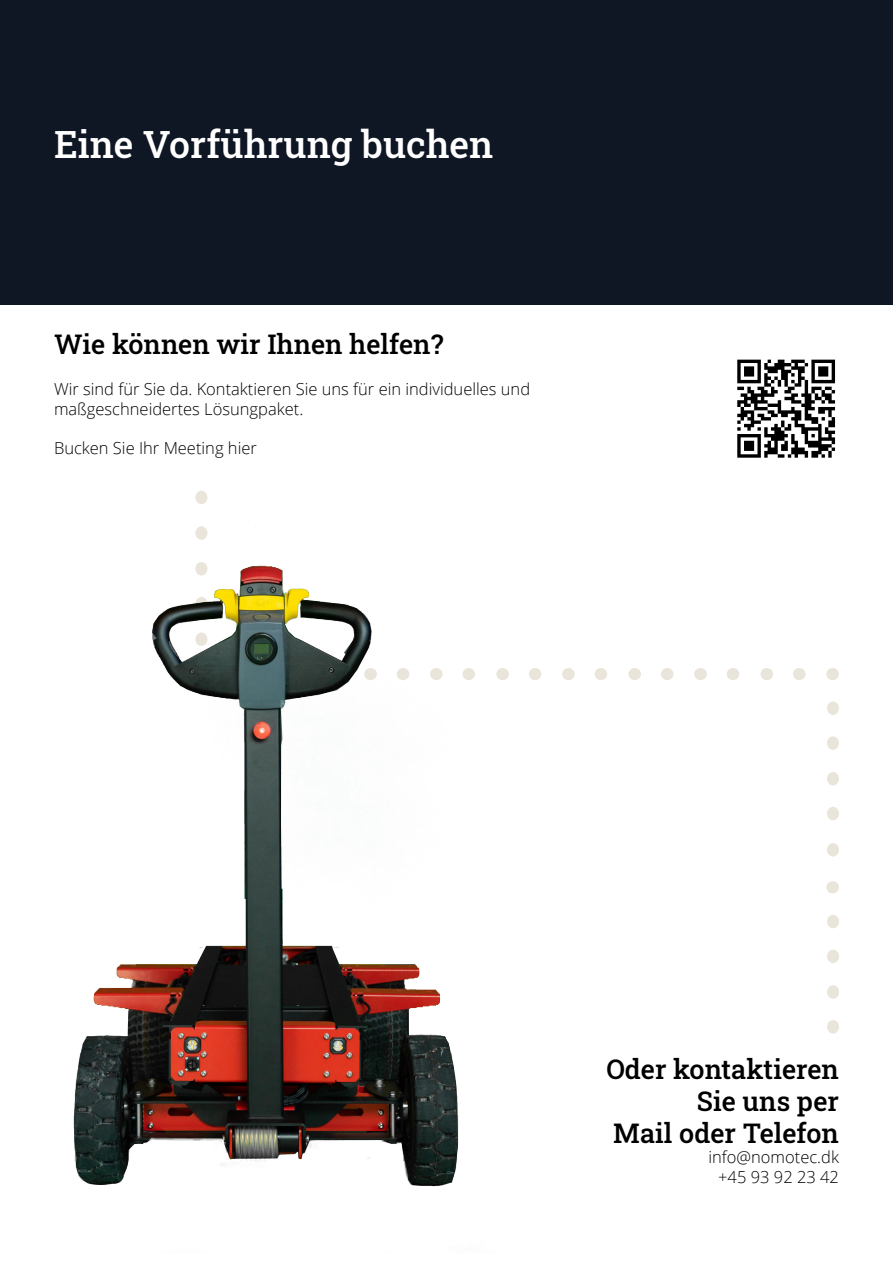
<style>
.page{position:relative;width:893px;height:1263px;background:#fff}
.page>*{position:absolute;margin:0;border:0;box-sizing:border-box;transform-origin:0 0}
.t1{font:500 37.5px "Roboto Slab";color:#fff}
.t2{font:500 27px/32.4px "Roboto Slab";color:#000;text-align:right}
.t3{font:300 16.5px/19.8px "Open Sans";color:#000}
</style>
<div class="page">
<div style="left:0;top:0;width:893px;height:304px;background:#101724"></div>
<div style="left:827px;top:701px;width:12px;height:14px;background:#eae5da;border-radius:50%"></div>
<div style="left:827px;top:736px;width:12px;height:14px;background:#eae5da;border-radius:50%"></div>
<div style="left:827px;top:772px;width:12px;height:13px;background:#eae5da;border-radius:50%"></div>
<div style="left:827px;top:807px;width:12px;height:13px;background:#eae5da;border-radius:50%"></div>
<div style="left:827px;top:843px;width:12px;height:13px;background:#eae5da;border-radius:50%"></div>
<div style="left:195px;top:491px;width:12px;height:13px;background:#eae5da;border-radius:50%"></div>
<div style="left:496px;top:668px;width:13px;height:12px;background:#eae5da;border-radius:50%"></div>
<div style="left:529px;top:668px;width:12px;height:12px;background:#eae5da;border-radius:50%"></div>
<div style="left:562px;top:668px;width:13px;height:12px;background:#eae5da;border-radius:50%"></div>
<div style="left:595px;top:668px;width:12px;height:12px;background:#eae5da;border-radius:50%"></div>
<div style="left:628px;top:668px;width:13px;height:12px;background:#eae5da;border-radius:50%"></div>
<div style="left:661px;top:668px;width:12px;height:12px;background:#eae5da;border-radius:50%"></div>
<div style="left:694px;top:668px;width:13px;height:12px;background:#eae5da;border-radius:50%"></div>
<div style="left:727px;top:668px;width:12px;height:12px;background:#eae5da;border-radius:50%"></div>
<div style="left:760px;top:668px;width:13px;height:12px;background:#eae5da;border-radius:50%"></div>
<div style="left:793px;top:668px;width:13px;height:12px;background:#eae5da;border-radius:50%"></div>
<div style="left:826px;top:668px;width:13px;height:12px;background:#eae5da;border-radius:50%"></div>
<div style="left:827px;top:915px;width:12px;height:13px;background:#eae5da;border-radius:50%"></div>
<div style="left:827px;top:950px;width:12px;height:13px;background:#eae5da;border-radius:50%"></div>
<div style="left:827px;top:985px;width:12px;height:14px;background:#eae5da;border-radius:50%"></div>
<div style="left:827px;top:1020px;width:12px;height:13px;background:#eae5da;border-radius:50%"></div>
<div style="left:826px;top:881px;width:13px;height:12px;background:#eae5da;border-radius:50%"></div>
<img style="left:73px;top:526px;width:402px;height:661px">
<img style="left:737px;top:359px;width:99px;height:99px">
<h1 class="t1" style="left:54px;top:119px;width:441px">Eine Vorführung buchen</h1>
<h2 class="t2" style="left:54px;top:327px;width:391px">Wie können wir Ihnen helfen?</h2>
<p class="t3" style="left:54px;top:379px;width:478px">Wir sind für Sie da. Kontaktieren Sie uns für ein individuelles und maßgeschneidertes Lösungpaket.</p>
<p class="t3" style="left:54px;top:438px;width:204px">Bucken Sie Ihr Meeting hier</p>
<h2 class="t2" style="left:606px;top:1052px;width:234px">Oder kontaktieren<br>Sie uns per<br>Mail oder Telefon</h2>
<p class="t3" style="left:708px;top:1147px;width:132px;text-align:center">info@nomotec.dk +45 93 92 23 42</p>
</div>
